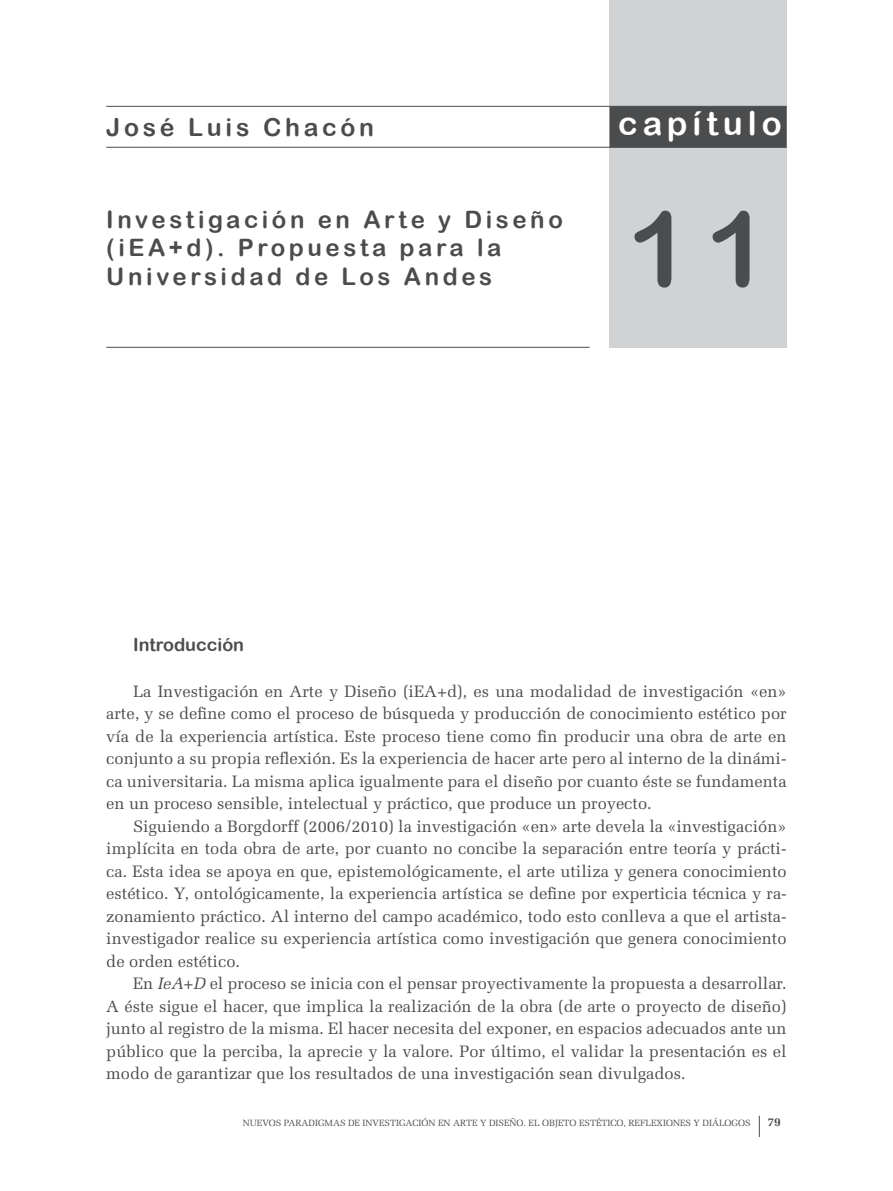
<style>
.page{position:relative;width:893px;height:1191px;background:#fff}
.page>*{position:absolute;margin:0;border:0;box-sizing:border-box;transform-origin:0 0}
.número_de_capítulo{font:105px "Arial Rounded MT Bold";color:#4b4c4d}
.t1{font:33px "Arial Rounded MT Bold";letter-spacing:.15em;color:#fff}
.t2{font:24.75px "Arial Rounded MT Bold";letter-spacing:.15em;color:#4b4c4d}
.títulos_de_capítulos{font:24px/28.8px "Arial Rounded MT Bold";letter-spacing:.15em;color:#4b4c4d}
.subtitulos_1{font:18px "Arial Rounded MT Bold";color:#4b4c4d}
.cuerpo_de_texto{font:16.5px/22.5px "Melior";color:#4b4c4d;text-align:justify}
.t3{font:700 12px "Melior";color:#4b4c4d}
.t4{font:9px "Melior";color:#4b4c4d}
.s1{font-style:italic}
</style>
<div class="page">
<div style="left:610px;top:0;width:177px;height:347px;background:#d1d2d4"></div>
<svg style="left:759px;top:1115px;width:1px;height:22px"></svg>
<hr style="left:106px;top:106px;width:681px;height:1px;background:#4b4c4d">
<hr style="left:106px;top:147px;width:681px;height:1px;background:#4b4c4d">
<hr style="left:106px;top:347px;width:484px;height:1px;background:#4b4c4d">
<div style="left:610px;top:106px;width:177px;height:41px;background:#4b4c4d"></div>
<h3 class="t2" style="left:106px;top:112px;width:269px">José Luis Chacón</h3>
<h2 class="t1" style="left:618px;top:104px;width:165px">capítulo</h2>
<p class="títulos_de_capítulos" style="left:106px;top:204px;width:458px">Investigación en Arte y Diseño (iEA+d). Propuesta para la</p>
<p class="títulos_de_capítulos" style="left:106px;top:262px;width:387px">Universidad de Los Andes</p>
<p class="número_de_capítulo" style="left:628px;top:187px;width:142px">11</p>
<p class="subtitulos_1" style="left:133px;top:634px;width:113px">Introducción</p>
<p class="cuerpo_de_texto" style="left:106px;top:679px;width:682px;text-indent:27px">La Investigación en Arte y Diseño (iEA+d), es una modalidad de investigación «en» arte, y se define como el proceso de búsqueda y producción de conocimiento estético por vía de la experiencia artística. Este proceso tiene como fin producir una obra de arte en conjunto a su propia reflexión. Es la experiencia de hacer arte pero al interno de la dinámi&shy;ca universitaria. La misma aplica igualmente para el diseño por cuanto éste se fundamenta en un proceso sensible, intelectual y práctico, que produce un proyecto.</p>
<p class="cuerpo_de_texto" style="left:106px;top:814px;width:682px;text-indent:27px">Siguiendo a Borgdorff (2006/2010) la investigación «en» arte devela la «investigación» implícita en toda obra de arte, por cuanto no concibe la separación entre teoría y prácti&shy;ca. Esta idea se apoya en que, epistemológicamente, el arte utiliza y genera conocimiento estético. Y, ontológicamente, la experiencia artística se define por experticia técnica y ra&shy;zonamiento práctico. Al interno del campo académico, todo esto conlleva a que el artista&shy;investigador realice su experiencia artística como investigación que genera conocimiento de orden estético.</p>
<p class="cuerpo_de_texto" style="left:106px;top:972px;width:682px;text-indent:27px">En <span class="s1">IeA+D</span> el proceso se inicia con el pensar proyectivamente la propuesta a desarrollar.<br>A éste sigue el hacer, que implica la realización de la obra (de arte o proyecto de diseño) junto al registro de la misma. El hacer necesita del exponer, en espacios adecuados ante un público que la perciba, la aprecie y la valore. Por último, el validar la presentación es el modo de garantizar que los resultados de una investigación sean divulgados.</p>
<p class="t4" style="left:243px;top:1118px;width:509px">NUEVOS PARADIGMAS DE INVESTIGACIÓN EN ARTE Y DISEÑO. EL OBJETO ESTÉTICO, REFLEXIONES Y DIÁLOGOS</p>
<p class="t3" style="left:767px;top:1115px;width:15px">79</p>
</div>
